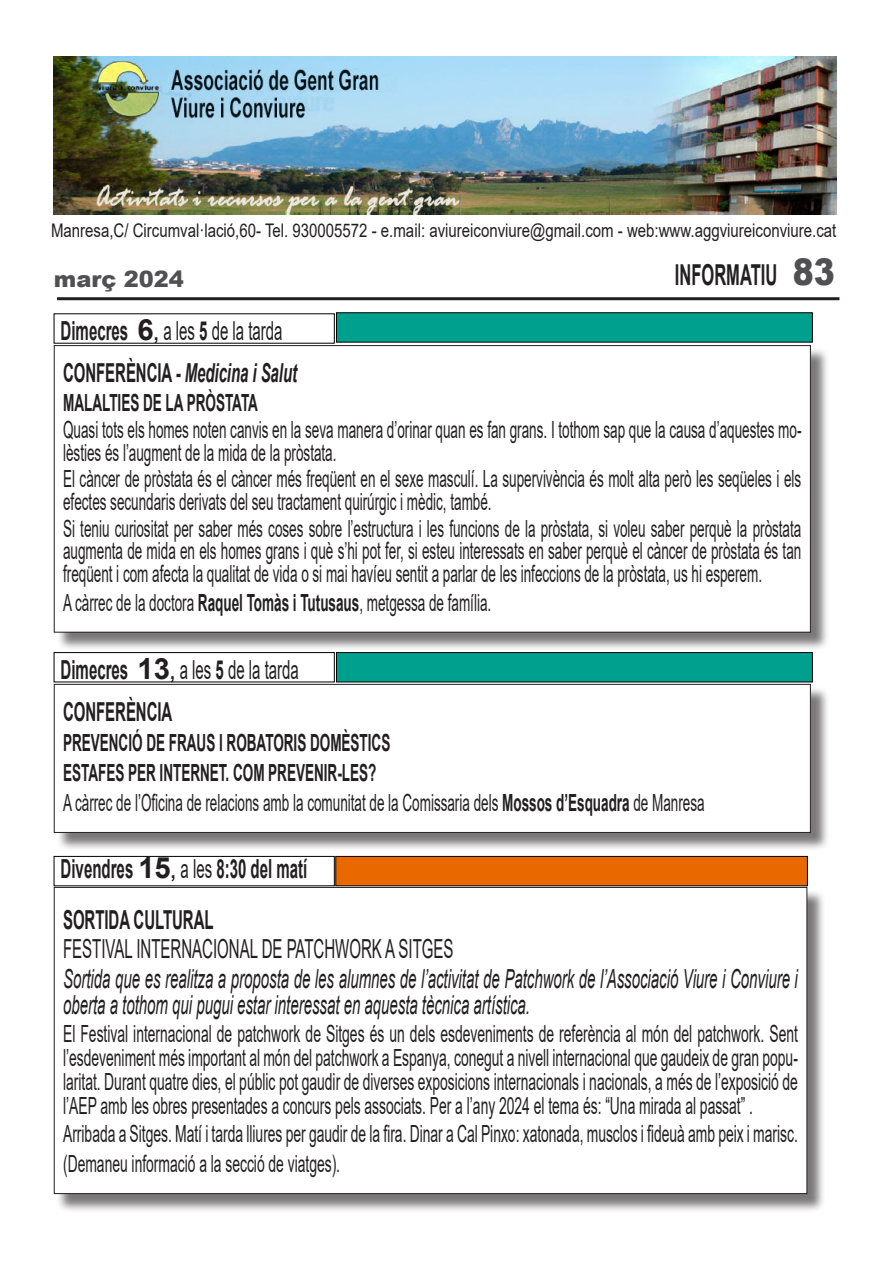
<style>
.page{position:relative;width:893px;height:1263px;background:#fff}
.page>*{position:absolute;margin:0;border:0;box-sizing:border-box;transform-origin:0 0}
.t1{font:700 28.8px "Arial";color:#231f20;scale:.57 1}
.t2{font:italic 26.25px/25.5px "Arial";color:#231f20;scale:.57 1}
.t3{font:26.25px "Arial";color:#231f20;scale:.57 1}
.t4{font:700 26.25px "Arial";color:#231f20;scale:.57 1}
.t5{font:italic 700 26.1px "Arial";letter-spacing:-.005em;color:#231f20;scale:.57 1}
.t6{font:700 26.1px "Arial";letter-spacing:-.005em;color:#231f20;scale:.57 1}
.t7{font:23.7px/22.5px "Arial";color:#231f20;scale:.57 1}
.t8{font:23.7px/24px "Arial";color:#231f20;text-align:justify;scale:.59 1}
.t9{font:700 23.7px "Arial";color:#231f20;scale:.57 1}
.t10{font:900 22.5px "Arial";color:#505052}
.t11{font:18.75px "Arial";color:#231f20;scale:.8 1}
.s1{font-weight:900;font-size:36.75px;color:#505052}
.s2{font-weight:700}
.s3{font-weight:700;font-size:29.25px}
.s4{font-weight:700;font-size:19.8px}
.s5{font-style:normal}
.s6{font-size:29.25px}
.s7{font-size:19.8px}
.s8{font-weight:400}
</style>
<div class="page">
<hr style="left:57px;top:297px;width:782px;height:3px;background:#231f20">
<img style="left:54px;top:56px;width:782px;height:159px">
<div style="left:336px;top:313px;width:477px;height:29px;background:#00a08e"></div>
<div style="left:56px;top:347px;width:773px;height:304px;background:#231f20;opacity:.6"></div>
<div style="left:54px;top:346px;width:756px;height:286px;background:#fff"></div>
<div style="left:336px;top:652px;width:477px;height:30px;background:#00a08e;border:1px solid #000"></div>
<div style="left:54px;top:652px;width:280px;height:30px;border:1px solid #000"></div>
<div style="left:56px;top:686px;width:773px;height:165px;background:#231f20;opacity:.6"></div>
<div style="left:54px;top:684px;width:756px;height:148px;background:#fff"></div>
<div style="left:54px;top:684px;width:757px;height:149px;border:1px solid #231f20"></div>
<div style="left:336px;top:856px;width:472px;height:30px;background:#e96800;border:1px solid #000"></div>
<div style="left:54px;top:856px;width:280px;height:30px;border:1px solid #000"></div>
<div style="left:56px;top:889px;width:770px;height:324px;background:#231f20;opacity:.6"></div>
<div style="left:54px;top:887px;width:753px;height:306px;background:#fff"></div>
<p class="t11" style="left:51px;top:217px;width:983px">Manresa,C/ Circumval·lació,60- Tel. 930005572 - e.mail: aviureiconviure@gmail.com - web:www.aggviureiconviure.cat</p>
<p class="t10" style="left:54px;top:262px;width:132px">març 2024</p>
<p class="t1" style="left:675px;top:255px;width:282px">INFORMATIU <span class="s1">83</span></p>
<p class="t3" style="left:61px;top:313px;width:391px"><span class="s2">Dimecres</span> <span class="s3">6</span><span class="s4">,</span> a les <span class="s2">5</span> de la tarda</p>
<p class="t5" style="left:63px;top:355px;width:412px"><span class="s5">CONFERÈNCIA -</span> Medicina i Salut</p>
<p class="t9" style="left:63px;top:386px;width:344px">MALALTIES DE LA PRÒSTATA</p>
<p class="t7" style="left:63px;top:418px;width:1297px">Quasi tots els homes noten canvis en la seva manera d’orinar quan es fan grans. I tothom sap que la causa d’aquestes mo&shy;lèsties és l’augment de la mida de la pròstata.</p>
<p class="t7" style="left:63px;top:468px;width:1297px">El càncer de pròstata és el càncer més freqüent en el sexe masculí. La supervivència és molt alta però les seqüeles i els efectes secundaris derivats del seu tractament quirúrgic i mèdic, també.</p>
<p class="t7" style="left:63px;top:517px;width:1297px;text-align:justify">Si teniu curiositat per saber més coses sobre l’estructura i les funcions de la pròstata, si voleu saber perquè la pròstata augmenta de mida en els homes grans i què s’hi pot fer, si esteu interessats en saber perquè el càncer de pròstata és tan freqüent i com afecta la qualitat de vida o si mai havíeu sentit a parlar de les infeccions de la pròstata, us hi esperem.</p>
<p class="t7" style="left:63px;top:592px;width:753px">A càrrec de la doctora <span class="s2">Raquel Tomàs i Tutusaus</span>, metgessa de família.</p>
<p class="t3" style="left:61px;top:652px;width:420px"><span class="s2">Dimecres</span> <span class="s3">13</span><span class="s4">,</span> a les <span class="s2">5</span> de la tarda</p>
<p class="t6" style="left:63px;top:694px;width:193px">CONFERÈNCIA</p>
<p class="t9" style="left:63px;top:726px;width:576px">PREVENCIÓ DE FRAUS I ROBATORIS DOMÈSTICS</p>
<p class="t9" style="left:63px;top:756px;width:551px">ESTAFES PER INTERNET. COM PREVENIR-LES?</p>
<p class="t7" style="left:63px;top:791px;width:1127px">A càrrec de l’Oficina de relacions amb la comunitat de la Comissaria dels <span class="s2">Mossos d’Esquadra</span> de Manresa</p>
<p class="t4" style="left:61px;top:850px;width:434px">Divendres <span class="s6">15</span><span class="s7">,</span> <span class="s8">a les</span> 8:30 del matí</p>
<p class="t6" style="left:63px;top:901px;width:266px">SORTIDA CULTURAL</p>
<p class="t3" style="left:63px;top:931px;width:687px">FESTIVAL INTERNACIONAL DE PATCHWORK A SITGES</p>
<p class="t2" style="left:63px;top:966px;width:1291px">Sortida que es realitza a proposta de les alumnes de l’activitat de Patchwork de l’Associació Viure i Conviure i oberta a tothom qui pugui estar interessat en aquesta tècnica artística.</p>
<p class="t8" style="left:63px;top:1021px;width:1247px">El Festival internacional de patchwork de Sitges és un dels esdeveniments de referència al món del patchwork. Sent l’esdeveniment més important al món del patchwork a Espanya, conegut a nivell internacional que gaudeix de gran popu&shy;laritat. Durant quatre dies, el públic pot gaudir de diverses exposicions internacionals i nacionals, a més de l’exposició de l’AEP amb les obres presentades a concurs pels associats. Per a l’any 2024 el tema és: “Una mirada al passat” .</p>
<p class="t8" style="left:63px;top:1121px;width:1247px">Arribada a Sitges. Matí i tarda lliures per gaudir de la fira. Dinar a Cal Pinxo: xatonada, musclos i fideuà amb peix i marisc.</p>
<p class="t8" style="left:63px;top:1151px;width:471px">(Demaneu informació a la secció de viatges).</p>
</div>
